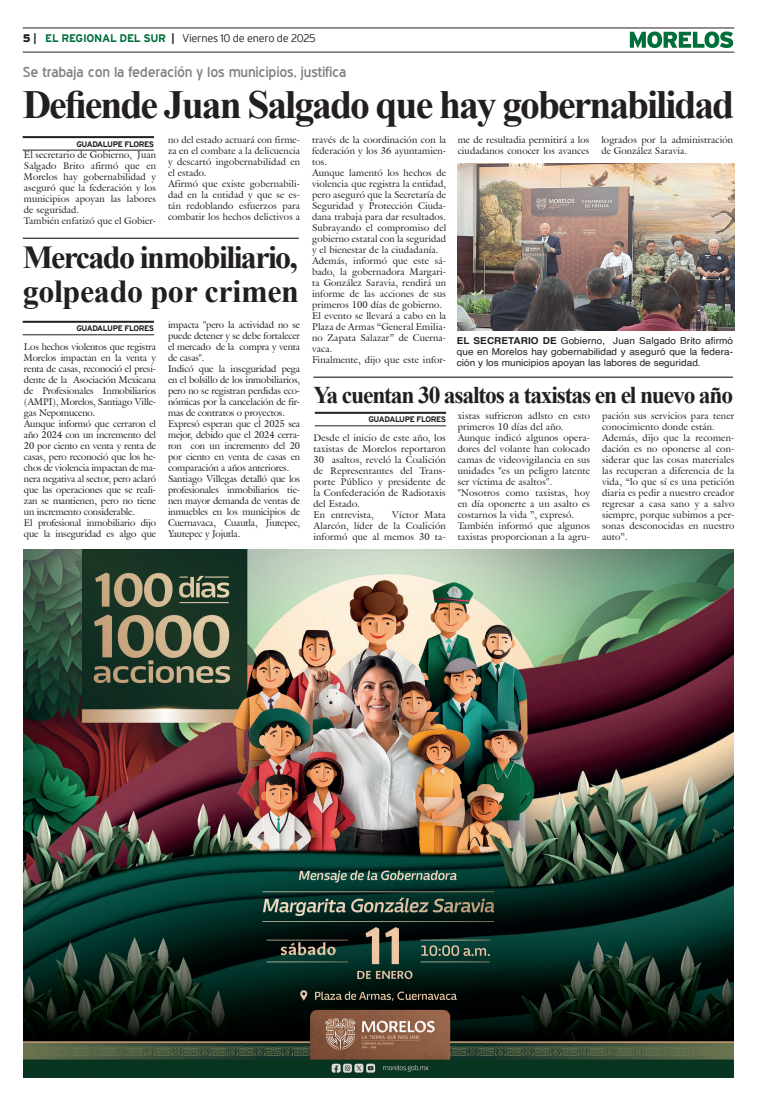
<style>
.page{position:relative;width:757px;height:1106px;background:#fff}
.page>*{position:absolute;margin:0;border:0;box-sizing:border-box;transform-origin:0 0}
.Cabeza_02{font:700 40px "Times New Roman";letter-spacing:-.05em;color:#231f20}
.Cabeza_03{font:700 32px "Times New Roman";letter-spacing:-.05em;color:#231f20}
.Cabeza_03-2{font:700 32px "Times New Roman";letter-spacing:-.01em;color:#231f20}
.Cabeza_03-3{font:700 24px "Times New Roman";letter-spacing:-.05em;color:#231f20}
.Balazo_01{font:14px "Blue Highway";letter-spacing:-.015em;color:#808285;scale:1.05 1}
.t1{font:300 11px "Interstate";letter-spacing:-.025em;color:#231f20}
.t2{font:9.5px/11px "Galliard IT Cby BT";letter-spacing:.015em;color:#231f20;text-align:justify}
.Pie_de_foto{font:9.5px/11px "Helvetica";letter-spacing:.005em;color:#231f20;text-align:justify;scale:1.05 1}
.t3{font:9.5px/11px "Galliard IT Cby BT";letter-spacing:-.01em;color:#231f20}
.t4{font:700 8px "Interstate";letter-spacing:-.05em;color:#231f20}
.s1{font-weight:900}
.s2{font-weight:700}
.s3{font-weight:700;color:#006f3c}
</style>
<div class="page">
<hr style="left:23px;top:28px;width:711px;height:1px;background:#231f20">
<hr style="left:23px;top:52px;width:711px;height:1px;background:#231f20">
<svg style="left:630px;top:31px;width:103px;height:17px"></svg>
<img style="left:24px;top:550px;width:709px;height:527px">
<hr style="left:23px;top:136px;width:131px;height:2px;background:#231f20">
<hr style="left:23px;top:150px;width:131px;height:1px;background:#231f20">
<hr style="left:23px;top:321px;width:131px;height:2px;background:#231f20">
<hr style="left:23px;top:334px;width:131px;height:1px;background:#231f20">
<hr style="left:23px;top:238px;width:276px;height:1px;background:#000">
<hr style="left:315px;top:412px;width:131px;height:2px;background:#231f20">
<hr style="left:315px;top:425px;width:131px;height:1px;background:#231f20">
<hr style="left:313px;top:377px;width:420px;height:1px;background:#000">
<img style="left:458px;top:163px;width:276px;height:168px">
<p class="t1" style="left:23px;top:32px;width:294px"><span class="s1">5</span> <span class="s2">|</span> <span class="s3">EL REGIONAL DEL SUR</span> <span class="s2">|</span> Viernes 10 de enero de 2025</p>
<p class="Balazo_01" style="left:23px;top:63px;width:309px">Se trabaja con la federación y los municipios, justifica</p>
<p class="Cabeza_02" style="left:23px;top:76px;width:713px">Defiende Juan Salgado que hay gobernabilidad</p>
<p class="t4" style="left:76px;top:139px;width:79px">GUADALUPE FLORES</p>
<p class="t2" style="left:24px;top:149px;width:134px">El secretario de Gobierno, Juan Salgado Brito afirmó que en Morelos hay gobernabilidad y aseguró que la federación y los municipios apoyan las labores de seguridad.</p>
<p class="t2" style="left:24px;top:215px;width:134px">También enfatizó que el Gobier-</p>
<p class="t2" style="left:168px;top:134px;width:134px">no del estado actuará con firme&shy;za en el combate a la delicuencia y descartó ingobernabilidad en el estado.</p>
<p class="t2" style="left:168px;top:178px;width:134px">Afirmó que existe gobernabili&shy;dad en la entidad y que se es&shy;tán redoblando esfuerzos para combatir los hechos delictivos a</p>
<p class="t2" style="left:312px;top:134px;width:136px">través de la coordinación con la federación y los 36 ayuntamien&shy;tos.</p>
<p class="t2" style="left:312px;top:167px;width:136px">Aunque lamentó los hechos de violencia que registra la entidad, pero aseguró que la Secretaría de Seguridad y Protección Ciuda&shy;dana trabaja para dar resultados.</p>
<p class="t2" style="left:312px;top:222px;width:135px">Subrayando el compromiso del gobierno estatal con la seguridad y el bienestar de la ciudadanía.</p>
<p class="t2" style="left:312px;top:255px;width:136px">Además, informó que este sá&shy;bado, la gobernadora Margari&shy;ta González Saravia, rendirá un informe de las acciones de sus primeros 100 días de gobierno.</p>
<p class="t2" style="left:312px;top:310px;width:135px">El evento se llevará a cabo en la Plaza de Armas “General Emilia&shy;no Zapata Salazar” de Cuerna&shy;vaca.</p>
<p class="t2" style="left:312px;top:354px;width:135px">Finalmente, dijo que este infor-</p>
<p class="t2" style="left:458px;top:134px;width:133px">me de resultadia permitirá a los ciudadanos conocer los avances</p>
<p class="t2" style="left:601px;top:134px;width:133px">logrados por la administración de González Saravia.</p>
<p class="Cabeza_03" style="left:23px;top:234px;width:276px">Mercado inmobiliario,</p>
<p class="Cabeza_03-2" style="left:23px;top:268px;width:278px">golpeado por crimen</p>
<p class="t4" style="left:76px;top:324px;width:79px">GUADALUPE FLORES</p>
<p class="t2" style="left:168px;top:319px;width:134px">impacta "pero la actividad no se puede detener y se debe fortalecer el mercado de la compra y venta de casas".</p>
<p class="t2" style="left:168px;top:363px;width:134px">Indicó que la inseguridad pega en el bolsillo de los inmobiliarios, pero no se registran perdidas eco&shy;nómicas por la cancelación de fir&shy;mas de contratos o proyectos.</p>
<p class="t2" style="left:168px;top:418px;width:134px">Expresó esperan que el 2025 sea mejor, debido que el 2024 cerra&shy;ron con un incremento del 20 por ciento en venta de casas en comparación a años anteriores.</p>
<p class="t2" style="left:168px;top:473px;width:134px">Santiago Villegas detalló que los profesionales inmobiliarios tie&shy;nen mayor demanda de ventas de inmuebles en los municipios de Cuernavaca, Cuautla, Jiutepec, Yautepec y Jojutla.</p>
<p class="Pie_de_foto" style="left:457px;top:336px;width:264px"><span class="s2">EL SECRETARIO DE</span> Gobierno, Juan Salgado Brito afirmó que en Morelos hay gobernabilidad y aseguró que la federa&shy;ción y los municipios apoyan las labores de seguridad.</p>
<p class="t2" style="left:24px;top:341px;width:134px">Los hechos violentos que registra Morelos impactan en la venta y renta de casas, reconoció el presi&shy;dente de la Asociación Mexicana de Profesionales Inmobiliarios (AMPI), Morelos, Santiago Ville&shy;gas Nepomuceno.</p>
<p class="t2" style="left:24px;top:418px;width:134px">Aunque informó que cerraron el año 2024 con un incremento del 20 por ciento en venta y renta de casas, pero reconoció que los he&shy;chos de violencia impactan de ma&shy;nera negativa al sector, pero aclaró que las operaciones que se reali&shy;zan se mantienen, pero no tiene un incremento considerable.</p>
<p class="t3" style="left:24px;top:517px;width:134px">El profesional inmobiliario dijo que la inseguridad es algo que</p>
<p class="Cabeza_03-3" style="left:313px;top:378px;width:421px">Ya cuentan 30 asaltos a taxistas en el nuevo año</p>
<p class="t4" style="left:368px;top:415px;width:79px">GUADALUPE FLORES</p>
<p class="t2" style="left:602px;top:410px;width:134px">pación sus servicios para tener conocimiento donde están.</p>
<p class="t2" style="left:602px;top:432px;width:134px">Además, dijo que la recomen&shy;dación es no oponerse al con&shy;siderar que las cosas materiales las recuperan a diferencia de la vida, “lo que sí es una petición diaria es pedir a nuestro creador regresar a casa sano y a salvo siempre, porque subimos a per&shy;sonas desconocidas en nuestro auto”.</p>
<p class="t2" style="left:458px;top:410px;width:134px">xistas sufrieron adlsto en esto primeros 10 días del año.</p>
<p class="t2" style="left:458px;top:432px;width:134px">Aunque indicó algunos opera&shy;dores del volante han colocado camas de videovigilancia en sus unidades "es un peligro latente ser víctima de asaltos".</p>
<p class="t2" style="left:458px;top:487px;width:134px">"Nosotros como taxistas, hoy en día oponerte a un asalto es costarnos la vida ”, expresó.</p>
<p class="t2" style="left:458px;top:520px;width:134px">También informó que algunos taxistas proporcionan a la agru-</p>
<p class="t2" style="left:313px;top:432px;width:134px">Desde el inicio de este año, los taxistas de Morelos reportaron 30 asaltos, reveló la Coalición de Representantes del Trans&shy;porte Público y presidente de la Confederación de Radiotaxis del Estado.</p>
<p class="t2" style="left:313px;top:509px;width:62px">En entrevista,</p>
<p class="t2" style="left:313px;top:509px;width:134px;text-indent:78px">Víctor Mata Alarcón, líder de la Coalición informó que al memos 30 ta-</p>
</div>
